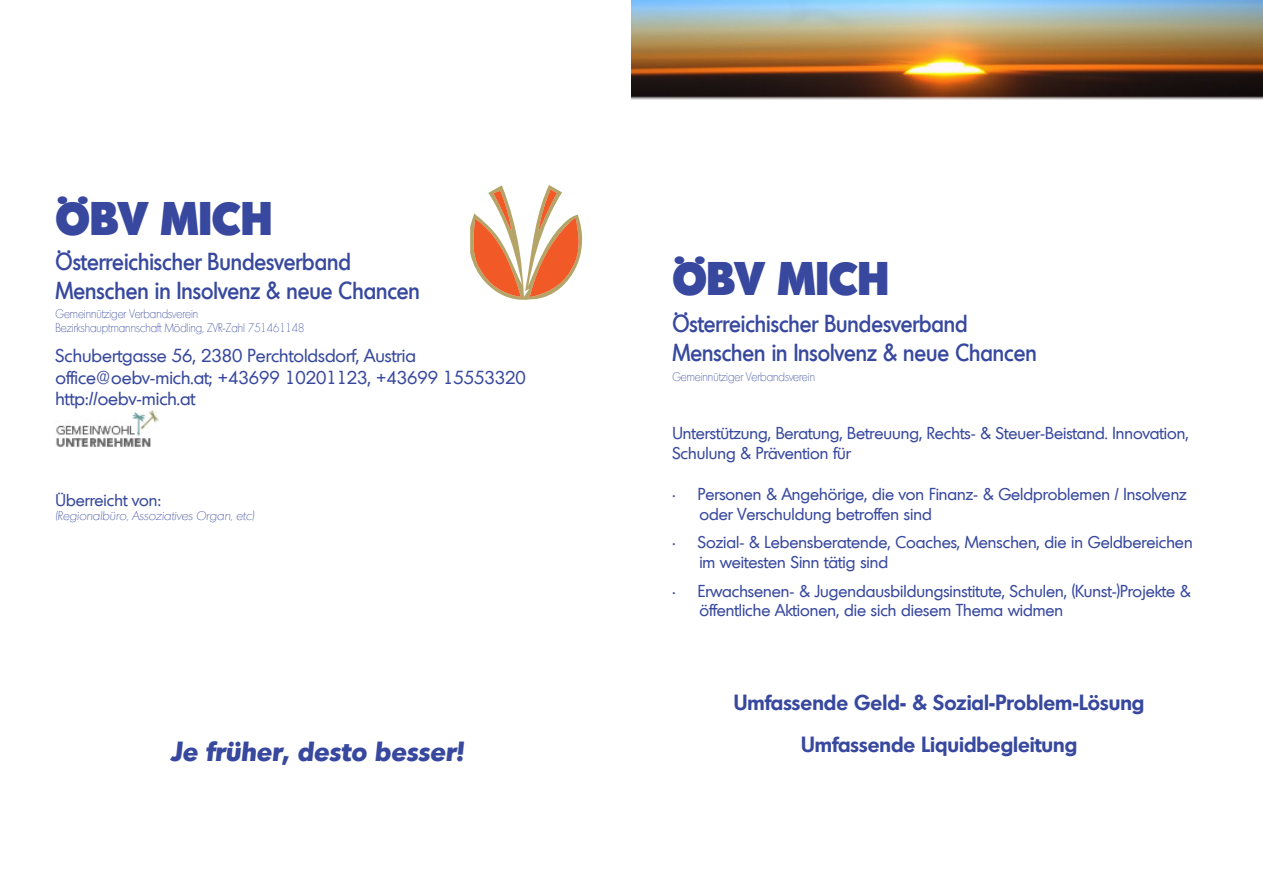
<style>
.page{position:relative;width:1263px;height:893px;background:#fff}
.page>*{position:absolute;margin:0;border:0;box-sizing:border-box;transform-origin:0 0}
.t1{font:800 45px "Montreal";color:#37489e}
.t2{font:italic 700 27px "Montreal";color:#37489e}
.t3{font:500 24px "Montreal";color:#37489e;scale:.88 1}
.t4{font:600 21px "Montreal";color:#37489e}
.t5{font:18px "Montreal";color:#37489e}
.t6{font:16.5px/19.8px "Montreal";color:#37489e}
.t7{font:200 12px "Montreal";color:#37489e;scale:.88 1}
.t8{font:italic 200 12px "Montreal";color:#37489e}
</style>
<div class="page">
<img style="left:56px;top:410px;width:104px;height:37px">
<img style="left:631px;top:0;width:631px;height:100px">
<svg style="left:470px;top:185px;width:113px;height:115px"></svg>
<p class="t1" style="left:56px;top:188px;width:218px">ÖBV MICH</p>
<p class="t3" style="left:56px;top:246px;width:337px">Österreichischer Bundesverband</p>
<p class="t3" style="left:56px;top:275px;width:416px">Menschen in Insolvenz &amp; neue Chancen</p>
<p class="t7" style="left:56px;top:306px;width:164px">Gemeinnütziger Verbandsverein</p>
<p class="t7" style="left:56px;top:321px;width:284px">Bezirkshauptmannschaft Mödling, ZVR-Zahl 751461148</p>
<p class="t5" style="left:56px;top:344px;width:362px">Schubertgasse 56, 2380 Perchtoldsdorf, Austria</p>
<p class="t5" style="left:56px;top:366px;width:472px">office@oebv-mich.at; +43699 10201123, +43699 15553320</p>
<p class="t5" style="left:56px;top:387px;width:141px">http://oebv-mich.at</p>
<p class="t6" style="left:56px;top:490px;width:107px">Überreicht von:</p>
<p class="t8" style="left:56px;top:509px;width:200px">(Regionalbüro, Assoziatives Organ, etc)</p>
<p class="t2" style="left:170px;top:733px;width:295px">Je früher, desto besser!</p>
<p class="t1" style="left:672px;top:248px;width:218px">ÖBV MICH</p>
<p class="t3" style="left:672px;top:308px;width:337px">Österreichischer Bundesverband</p>
<p class="t3" style="left:672px;top:336px;width:416px">Menschen in Insolvenz &amp; neue Chancen</p>
<p class="t7" style="left:672px;top:370px;width:164px">Gemeinnütziger Verbandsverein</p>
<p class="t6" style="left:672px;top:423px;width:518px">Unterstützung, Beratung, Betreuung, Rechts- &amp; Steuer-Beistand. Innovation,<br>Schulung &amp; Prävention für</p>
<p class="t6" style="left:699px;top:484px;width:489px;text-indent:-27px">• Personen &amp; Angehörige, die von Finanz- &amp; Geldproblemen / Insolvenz oder Verschuldung betroffen sind</p>
<p class="t6" style="left:699px;top:532px;width:495px;text-indent:-27px">• Sozial- &amp; Lebensberatende, Coaches, Menschen, die in Geldbereichen im weitesten Sinn tätig sind</p>
<p class="t6" style="left:699px;top:580px;width:493px;text-indent:-27px">• Erwachsenen- &amp; Jugendausbildungsinstitute, Schulen, (Kunst-)Projekte &amp; öffentliche Aktionen, die sich diesem Thema widmen</p>
<p class="t4" style="left:734px;top:688px;width:412px">Umfassende Geld- &amp; Sozial-Problem-Lösung</p>
<p class="t4" style="left:801px;top:730px;width:278px">Umfassende Liquidbegleitung</p>
</div>
